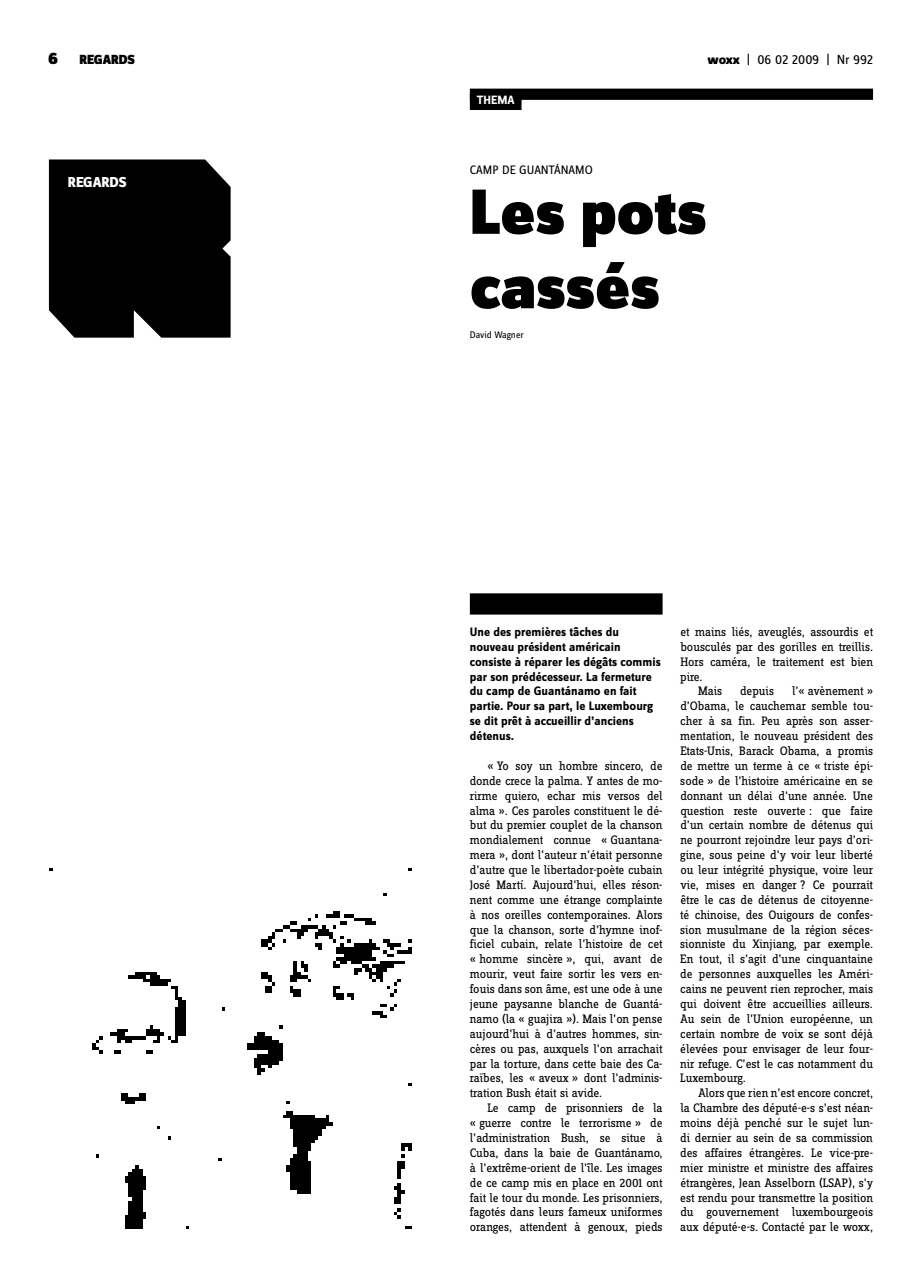
<style>
.page{position:relative;width:922px;height:1276px;background:#fff}
.page>*{position:absolute;margin:0;border:0;box-sizing:border-box;transform-origin:0 0}
.t1{font:900 66.25px/74.4px "Zine Sans Dis";color:#000}
.t2{font:800 15px "Zine Sans Dis";letter-spacing:-.01em;color:#fff}
.t3{font:13.75px "Zine Sans Dis";letter-spacing:-.005em;color:#000}
.t4{font:900 13.75px "Zine Sans Dis";letter-spacing:-.01em;color:#000}
.t5{font:12.75px/14.9px "Zine Slab Dis";letter-spacing:-.01em;color:#000;text-align:justify}
.t6{font:700 12.75px/14.9px "Zine Sans Dis";color:#000}
.t7{font:12.75px "Zine Sans Dis";color:#000}
.t8{font:700 12.5px "Zine Sans Dis";color:#fff}
.t9{font:10px "Zine Sans Dis";letter-spacing:-.005em;color:#000}
.s1{font-weight:800}
</style>
<div class="page">
<div style="left:469px;top:89px;width:403px;height:11px;background:#000"></div>
<img style="left:49px;top:868px;width:363px;height:361px">
<div style="left:469px;top:593px;width:193px;height:21px;background:#000"></div>
<div style="left:49px;top:159px;width:181px;height:179px;background:#000"></div>
<div style="left:469px;top:94px;width:52px;height:16px;background:#000"></div>
<p class="t4" style="left:79px;top:53px;width:57px">REGARDS</p>
<p class="t3" style="left:707px;top:53px;width:167px"><span class="s1">woxx</span> | 06 02 2009 | Nr 992</p>
<p class="t2" style="left:68px;top:174px;width:60px">REGARDS</p>
<p class="t8" style="left:477px;top:93px;width:39px">THEMA</p>
<p class="t7" style="left:469px;top:163px;width:124px">CAMP DE GUANTÁNAMO</p>
<h1 class="t1" style="left:469px;top:179px;width:238px">Les pots cassés</h1>
<p class="t9" style="left:469px;top:329px;width:55px">David Wagner</p>
<p class="t6" style="left:469px;top:625px;width:192px">Une des premières tâches du nouveau président américain consiste à réparer les dégâts commis par son prédécesseur. La fermeture du camp de Guantánamo en fait partie. Pour sa part, le Luxembourg se dit prêt à accueillir d’anciens détenus.</p>
<p class="t5" style="left:469px;top:759px;width:194px;text-indent:18px">« Yo soy un hombre sincero, de donde crece la palma. Y antes de mo&shy;rirme quiero, echar mis versos del alma ». Ces paroles constituent le dé&shy;but du premier couplet de la chanson mondialement connue « Guantana&shy;mera », dont l’auteur n’était personne d’autre que le libertador-poète cubain José Martí. Aujourd’hui, elles réson&shy;nent comme une étrange complainte à nos oreilles contemporaines. Alors que la chanson, sorte d’hymne inof&shy;ficiel cubain, relate l’histoire de cet « homme sincère », qui, avant de mourir, veut faire sortir les vers en&shy;fouis dans son âme, est une ode à une jeune paysanne blanche de Guantá&shy;namo (la « guajira »). Mais l’on pense aujourd’hui à d’autres hommes, sin&shy;cères ou pas, auxquels l’on arrachait par la torture, dans cette baie des Ca&shy;raïbes, les « aveux » dont l’adminis&shy;tration Bush était si avide.</p>
<p class="t5" style="left:470px;top:1101px;width:194px;text-indent:18px">Le camp de prisonniers de la « guerre contre le terrorisme » de l’administration Bush, se situe à Cuba, dans la baie de Guantánamo, à l’extrême-orient de l’île. Les images de ce camp mis en place en 2001 ont fait le tour du monde. Les prisonniers, fagotés dans leurs fameux uniformes oranges, attendent à genoux, pieds</p>
<p class="t5" style="left:680px;top:625px;width:194px">et mains liés, aveuglés, assourdis et</p>
<p class="t5" style="left:680px;top:640px;width:194px">bousculés par des gorilles en treillis.</p>
<p class="t5" style="left:680px;top:655px;width:194px">Hors caméra, le traitement est bien</p>
<p class="t5" style="left:680px;top:669px;width:24px">pire.</p>
<p class="t5" style="left:698px;top:684px;width:26px">Mais</p>
<p class="t5" style="left:740px;top:684px;width:35px">depuis</p>
<p class="t5" style="left:680px;top:684px;width:194px;text-indent:112px">l’« avènement » d’Obama, le cauchemar semble tou&shy;cher à sa fin. Peu après son asser&shy;mentation, le nouveau président des Etats-Unis, Barack Obama, a promis de mettre un terme à ce « triste épi&shy;sode » de l’histoire américaine en se donnant un délai d’une année. Une question reste ouverte : que faire d’un certain nombre de détenus qui ne pourront rejoindre leur pays d’ori&shy;gine, sous peine d’y voir leur liberté ou leur intégrité physique, voire leur vie, mises en danger ? Ce pourrait être le cas de détenus de citoyenne&shy;té chinoise, des Ouigours de confes&shy;sion musulmane de la région séces&shy;sionniste du Xinjiang, par exemple.<br>En tout, il s’agit d’une cinquantaine de personnes auxquelles les Améri&shy;cains ne peuvent rien reprocher, mais qui doivent être accueillies ailleurs.<br>Au sein de l’Union européenne, un certain nombre de voix se sont déjà élevées pour envisager de leur four&shy;nir refuge. C’est le cas notamment du Luxembourg.</p>
<p class="t5" style="left:680px;top:1086px;width:194px;text-indent:18px">Alors que rien n’est encore concret, la Chambre des député-e-s s’est néan&shy;moins déjà penché sur le sujet lun&shy;di dernier au sein de sa commission des affaires étrangères. Le vice-pre&shy;mier ministre et ministre des affaires étrangères, Jean Asselborn (LSAP), s’y est rendu pour transmettre la position du gouvernement luxembourgeois aux député-e-s. Contacté par le woxx,</p>
</div>
